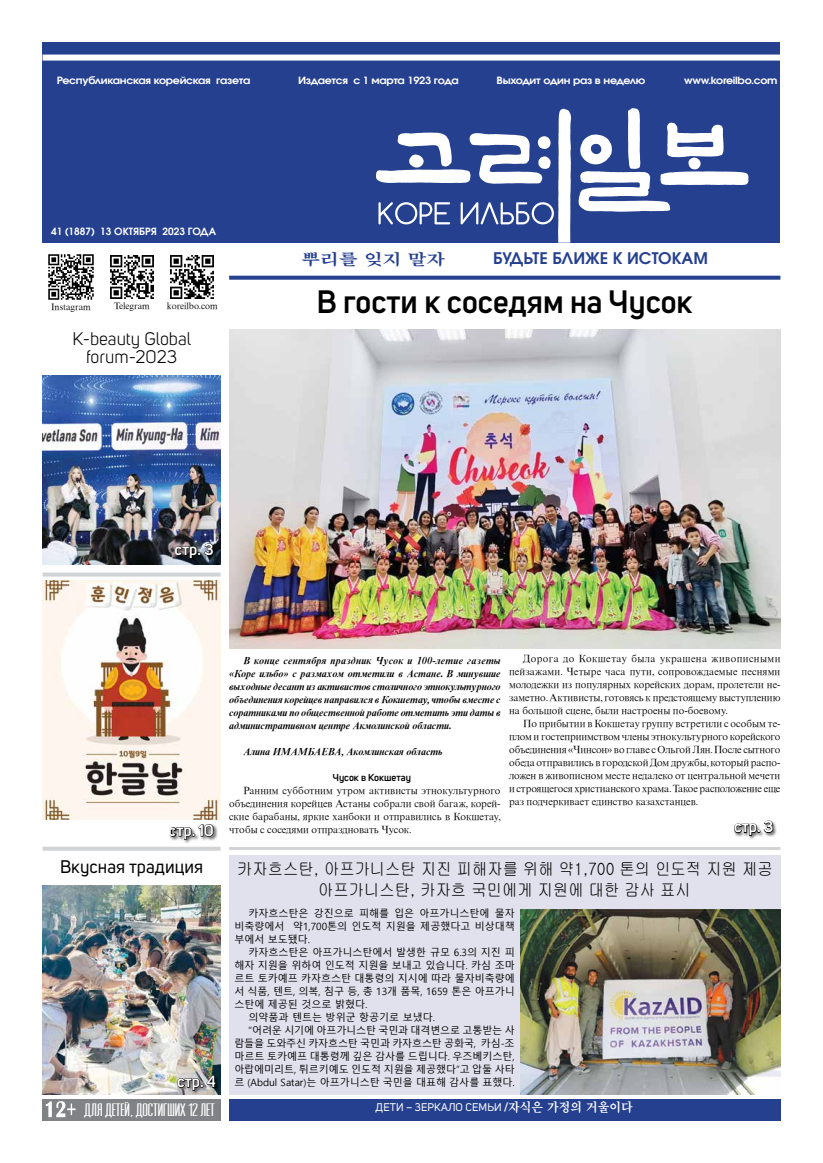
<style>
.page{position:relative;width:823px;height:1163px;background:#fff}
.page>*{position:absolute;margin:0;border:0;box-sizing:border-box;transform-origin:0 0}
.t1{font:700 32px "Uni Sans Trial Semi";color:#000}
.t2{font:18px/18px "Uni Sans Trial Book";color:#000;text-align:center}
.t3{font:18px "FE Hero";color:#fff;scale:1.4 1}
.t4{font:18px "Uni Sans Trial Regular";color:#000}
.t5{font:17px/21.2px "Gulim";color:#000;text-align:center;scale:.9 1}
.t6{font:700 16px "Uni Sans Trial Semi";color:#fff}
.t7{font:700 16px "Evolventa";color:#25408f}
.t8{font:16px "Csn Km";color:#25408f;scale:1.3 1}
.t9{font:11px "Uni Sans Trial Regular";letter-spacing:.01em;color:#fff}
.t10{font:10px/13px "A Timer";color:#000;text-align:justify}
.t11{font:10px/13px "Malgun Gothic";color:#000;text-align:justify}
.t12{font:italic 700 10px/13px "A Timer";color:#000;text-align:justify}
.t13{font:700 10px "Evolventa";letter-spacing:-.025em;color:#fff;scale:1.1 1}
.t14{font:700 10px "Evolventa";color:#fff}
.t15{font:700 10px "Uni Sans Trial Semi";color:#000}
.t16{font:9px "A Timer";color:#000}
.s1{font-family:"Adobe Gothic Std";font-weight:700}
.s2{font-family:"Csn Km";font-size:13px}
</style>
<div class="page">
<img style="left:43px;top:375px;width:177px;height:190px">
<img style="left:43px;top:885px;width:177px;height:209px">
<div style="left:229px;top:855px;width:551px;height:239px;background:#e1e0ed"></div>
<svg style="left:43px;top:572px;width:177px;height:4px"></svg>
<div style="left:168px;top:823px;width:50px;height:21px;background:#000;opacity:.75"></div>
<svg style="left:169px;top:824px;width:44px;height:15px"></svg>
<svg style="left:43px;top:846px;width:177px;height:4px"></svg>
<div style="left:43px;top:43px;width:737px;height:200px;background:#25408f"></div>
<svg style="left:578px;top:108px;width:170px;height:104px"></svg>
<svg style="left:376px;top:109px;width:194px;height:134px"></svg>
<svg style="left:229px;top:275px;width:551px;height:4px;background:#4a60a2"></svg>
<div style="left:43px;top:55px;width:737px;height:6px;background:#fff"></div>
<div style="left:229px;top:1098px;width:551px;height:22px;background:#25408f"></div>
<div style="left:174px;top:542px;width:44px;height:21px;background:#000;opacity:.75"></div>
<svg style="left:175px;top:543px;width:38px;height:15px"></svg>
<div style="left:43px;top:1098px;width:177px;height:22px;background:#808285"></div>
<svg style="left:46px;top:1101px;width:30px;height:15px"></svg>
<hr style="left:229px;top:846px;width:551px;height:3px;background:#d1d3d4">
<div style="left:177px;top:1074px;width:43px;height:21px;background:#000;opacity:.75"></div>
<svg style="left:177px;top:1075px;width:39px;height:15px"></svg>
<img style="left:48px;top:254px;width:46px;height:46px">
<img style="left:170px;top:255px;width:44px;height:44px">
<img style="left:110px;top:255px;width:44px;height:44px">
<img style="left:520px;top:909px;width:260px;height:185px">
<img style="left:43px;top:581px;width:177px;height:238px">
<img style="left:229px;top:329px;width:551px;height:319px">
<div style="left:733px;top:819px;width:44px;height:21px;background:#000;opacity:.75"></div>
<svg style="left:734px;top:820px;width:38px;height:15px"></svg>
<p class="t13" style="left:57px;top:74px;width:177px">Республиканская корейская газета</p>
<p class="t13" style="left:298px;top:74px;width:147px">Издается с 1 марта 1923 года</p>
<p class="t13" style="left:496px;top:74px;width:137px">Выходит один раз в неделю</p>
<p class="t13" style="left:683px;top:74px;width:86px">www.koreilbo.com</p>
<p class="t14" style="left:51px;top:224px;width:166px">41 (1887) 13 октября 2023 года</p>
<p class="t16" style="left:51px;top:301px;width:41px">Instagram</p>
<p class="t16" style="left:114px;top:301px;width:37px">Telegram</p>
<p class="t16" style="left:167px;top:301px;width:52px">koreilbo.com</p>
<h2 class="t2" style="left:73px;top:329px;width:120px">K-beauty Global forum-2023</h2>
<h3 class="t8" style="left:301px;top:251px;width:112px">뿌리를 잊지 말자</h3>
<h3 class="t7" style="left:493px;top:248px;width:216px">будьте ближе к истокам</h3>
<h1 class="t1" style="left:316px;top:283px;width:377px">В гости к соседям на Чусок</h1>
<h3 class="t6" style="left:174px;top:540px;width:41px">стр. 3</h3>
<h3 class="t6" style="left:169px;top:821px;width:46px">стр. 10</h3>
<h2 class="t4" style="left:60px;top:856px;width:144px">Вкусная традиция</h2>
<h3 class="t6" style="left:177px;top:1072px;width:40px">стр. 4</h3>
<h2 class="t3" style="left:84px;top:1100px;width:95px">для детей, достигших 12 лет</h2>
<p class="t12" style="left:229px;top:653px;width:273px;text-indent:14px">В конце сентября праздник Чусок и 100-летие газеты «Коре ильбо» с размахом отметили в Астане. В минувшие выходные десант из активистов столичного этнокультурного объединения корейцев направился в Кокшетау, чтобы вместе с соратниками по общественной работе отметить эти даты в административном центре Акмолинской области.</p>
<p class="t12" style="left:243px;top:744px;width:200px">Алина ИМАМБАЕВА, Акомлинская область</p>
<p class="t15" style="left:332px;top:771px;width:80px">Чусок в Кокшетау</p>
<p class="t10" style="left:229px;top:783px;width:273px;text-indent:14px">Ранним субботним утром активисты этнокультурного объединения корейцев Астаны собрали свой багаж, корей&shy;ские барабаны, яркие ханбоки и отправились в Кокшетау, чтобы с соседями отпраздновать Чусок.</p>
<p class="t10" style="left:508px;top:652px;width:273px;text-indent:14px">Дорога до Кокшетау была украшена живописными пейзажами. Четыре часа пути, сопровождаемые песнями молодежки из популярных корейских дорам, пролетели не&shy;заметно. Активисты, готовясь к предстоящему выступлению на большой сцене, были настроены по-боевому.</p>
<p class="t10" style="left:508px;top:717px;width:273px;text-indent:14px">По прибытии в Кокшетау группу встретили с особым те&shy;плом и гостеприимством члены этнокультурного корейского объединения «Чинсон» во главе с Ольгой Лян. После сытного обеда отправились в городской Дом дружбы, который распо&shy;ложен в живописном месте недалеко от центральной мечети и строящегося христианского храма. Такое расположение еще раз подчеркивает единство казахстанцев.</p>
<h3 class="t6" style="left:733px;top:817px;width:41px">стр. 3</h3>
<h3 class="t5" style="left:237px;top:857px;width:596px">카자흐스탄, 아프가니스탄 지진 피해자를 위해 약1,700 톤의 인도적 지원 제공 아프가니스탄, 카자흐 국민에게 지원에 대한 감사 표시</h3>
<p class="t11" style="left:234px;top:906px;width:282px;text-indent:14px">카자흐스탄은 강진으로 피해를 입은 아프가니스탄에 물자 비축량에서 약1,700톤의 인도적 지원을 제공했다고 비상대책 부에서 보도됐다.</p>
<p class="t11" style="left:248px;top:945px;width:267px">카자흐스탄은 아프가니스탄에서 발생한 규모 6.3의 지진 피</p>
<p class="t11" style="left:234px;top:958px;width:282px">해자 지원을 위하여 인도적 지원을 보내고 있습니다. 카심 조마</p>
<p class="t11" style="left:234px;top:971px;width:282px">르트 토카예프 카자흐스탄 대통령의 지시에 따라 물자비축량에</p>
<p class="t11" style="left:234px;top:984px;width:282px">서 식품, 텐트, 의복, 침구 등, 총 13개 품목, 1659 톤은 아프가니</p>
<p class="t11" style="left:234px;top:997px;width:134px">스탄에 제공된 것으로 밝혔다.</p>
<p class="t11" style="left:248px;top:1010px;width:188px">의약품과 텐트는 방위군 항공기로 보냈다.</p>
<p class="t11" style="left:248px;top:1023px;width:267px">“어려운 시기에 아프가니스탄 국민과 대격변으로 고통받는 사</p>
<p class="t11" style="left:234px;top:1036px;width:282px">람들을 도와주신 카자흐스탄 국민과 카자흐스탄 공화국, 카심-조</p>
<p class="t11" style="left:234px;top:1049px;width:282px">마르트 토카예프 대통령께 깊은 감사를 드립니다. 우즈베키스탄,</p>
<p class="t11" style="left:234px;top:1062px;width:282px">아랍에미리트, 튀르키예도 인도적 지원을 제공했다”고 압둘 사타</p>
<p class="t11" style="left:234px;top:1075px;width:282px">르 (Abdul Satar)는 아프가니스탄 국민을 대표해 감사를 표했다.</p>
<p class="t9" style="left:375px;top:1100px;width:259px">Дети – зеркало семьи <span class="s1">/</span><span class="s2">자식은 가정의 거울이다</span></p>
</div>
